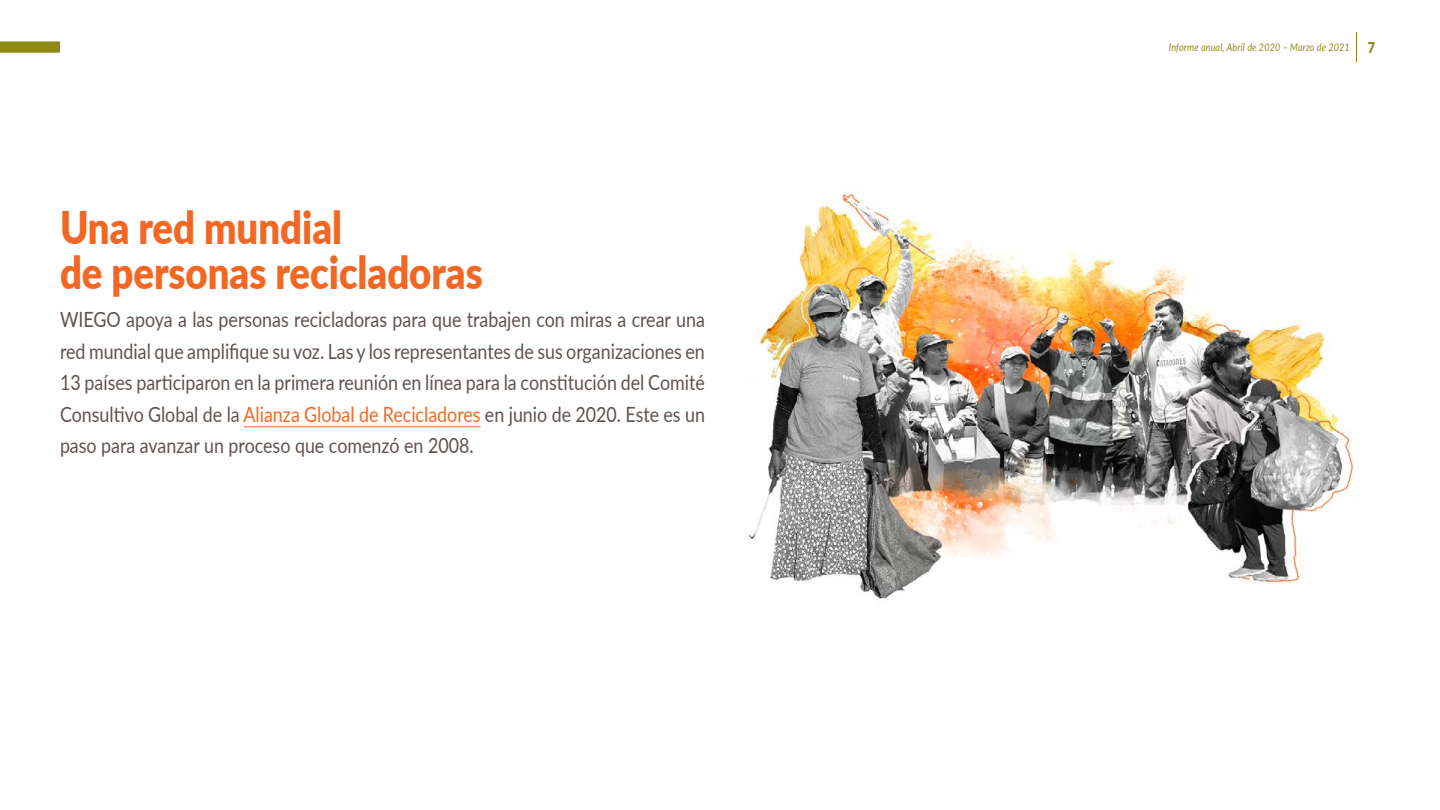
<style>
.page{position:relative;width:1440px;height:810px;background:#fff}
.page>*{position:absolute;margin:0;border:0;box-sizing:border-box;transform-origin:0 0}
.t1{font:900 45px/45px "Lato";color:#f26724;scale:.85 1}
.t2{font:21px/31.5px "Lato";color:#60514f;text-align:justify;scale:.85 1}
.t3{font:italic 10.5px "Lato";letter-spacing:.02em;color:#8e8b15;scale:.85 1}
.s1{color:#f26724}
.s2{font-weight:900;font-style:normal;font-size:15px}
</style>
<div class="page">
<img style="left:748px;top:190px;width:607px;height:409px">
<hr style="left:244px;top:426px;width:237px;height:1px;background:#f26724">
<div style="left:0;top:41px;width:60px;height:12px;background:#8e8b15"></div>
<hr style="left:1356px;top:32px;width:1px;height:31px;background:#8e8b15">
<h1 class="t1" style="left:60px;top:203px;width:499px">Una red mundial<br>de personas recicladoras</h1>
<p class="t2" style="left:60px;top:303px;width:760px">WIEGO apoya a las personas recicladoras para que trabajen con miras a crear una red mundial que amplifique su voz. Las y los representantes de sus organizaciones en 13 países participaron en la primera reunión en línea para la constitución del Comité Consultivo Global de la <span class="s1">Alianza Global de Recicladores</span> en junio de 2020. Este es un paso para avanzar un proceso que comenzó en 2008.</p>
<p class="t3" style="left:1169px;top:40px;width:244px">Informe anual, Abril de 2020 – Marzo de 2021 <span class="s2">7</span></p>
</div>
